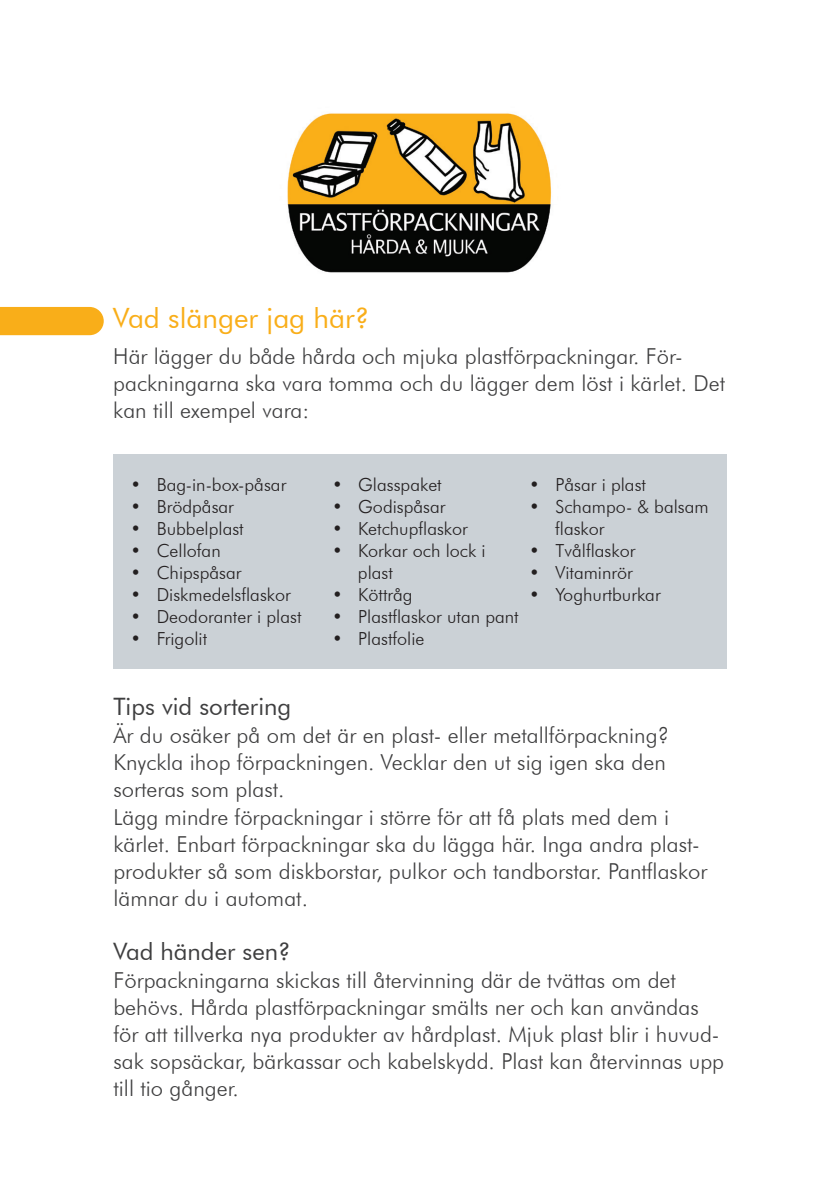
<style>
.page{position:relative;width:840px;height:1191px;background:#fff}
.page>*{position:absolute;margin:0;border:0;box-sizing:border-box;transform-origin:0 0}
.t1{font:28px "Futura BT";color:#f9ae19}
.t2{font:24px "Futura BT";color:#3e3e3f}
.t3{font:300 22px/27px "Futura BT";color:#3e3e3f}
.t4{font:300 18px/22px "Futura BT";color:#231f20}
</style>
<div class="page">
<div style="left:0;top:307px;width:104px;height:28px;background:#f9ae19"></div>
<div style="left:113px;top:454px;width:613px;height:215px;background:#cbd1d6"></div>
<img style="left:287px;top:113px;width:265px;height:160px">
<p class="t1" style="left:113px;top:301px;width:257px">Vad slänger jag här?</p>
<p class="t3" style="left:113px;top:343px;width:613px">Här lägger du både hårda och mjuka plastförpackningar. För&shy;packningarna ska vara tomma och du lägger dem löst i kärlet. Det kan till exempel vara:</p>
<p class="t4" style="left:130px;top:473px;width:157px">• Bag-in-box-påsar</p>
<p class="t4" style="left:130px;top:495px;width:105px">• Brödpåsar</p>
<p class="t4" style="left:130px;top:517px;width:115px">• Bubbelplast</p>
<p class="t4" style="left:130px;top:539px;width:92px">• Cellofan</p>
<p class="t4" style="left:130px;top:561px;width:112px">• Chipspåsar</p>
<p class="t4" style="left:130px;top:583px;width:162px">• Diskmedelsflaskor</p>
<p class="t4" style="left:130px;top:605px;width:172px">• Deodoranter i plast</p>
<p class="t4" style="left:130px;top:627px;width:78px">• Frigolit</p>
<p class="t4" style="left:332px;top:473px;width:111px">• Glasspaket</p>
<p class="t4" style="left:332px;top:495px;width:115px">• Godispåsar</p>
<p class="t4" style="left:332px;top:517px;width:137px">• Ketchupflaskor</p>
<p class="t4" style="left:358px;top:539px;width:129px;text-indent:-26px">• Korkar och lock i plast</p>
<p class="t4" style="left:332px;top:583px;width:82px">• Köttråg</p>
<p class="t4" style="left:332px;top:605px;width:188px">• Plastflaskor utan pant</p>
<p class="t4" style="left:332px;top:627px;width:94px">• Plastfolie</p>
<p class="t4" style="left:529px;top:473px;width:118px">• Påsar i plast</p>
<p class="t4" style="left:555px;top:495px;width:155px;text-indent:-26px">• Schampo- &amp; balsam flaskor</p>
<p class="t4" style="left:529px;top:539px;width:108px">• Tvålflaskor</p>
<p class="t4" style="left:529px;top:561px;width:105px">• Vitaminrör</p>
<p class="t4" style="left:529px;top:583px;width:133px">• Yoghurtburkar</p>
<p class="t2" style="left:113px;top:692px;width:179px">Tips vid sortering</p>
<p class="t3" style="left:113px;top:722px;width:556px">Är du osäker på om det är en plast- eller metallförpackning?<br>Knyckla ihop förpackningen. Vecklar den ut sig igen ska den sorteras som plast.</p>
<p class="t3" style="left:113px;top:803px;width:595px">Lägg mindre förpackningar i större för att få plats med dem i kärlet. Enbart förpackningar ska du lägga här. Inga andra plast&shy;produkter så som diskborstar, pulkor och tandborstar. Pantflaskor lämnar du i automat.</p>
<p class="t2" style="left:113px;top:936px;width:179px">Vad händer sen?</p>
<p class="t3" style="left:113px;top:966px;width:612px">Förpackningarna skickas till återvinning där de tvättas om det behövs. Hårda plastförpackningar smälts ner och kan användas för att tillverka nya produkter av hårdplast. Mjuk plast blir i huvud&shy;sak sopsäckar, bärkassar och kabelskydd. Plast kan återvinnas upp till tio gånger.</p>
</div>
